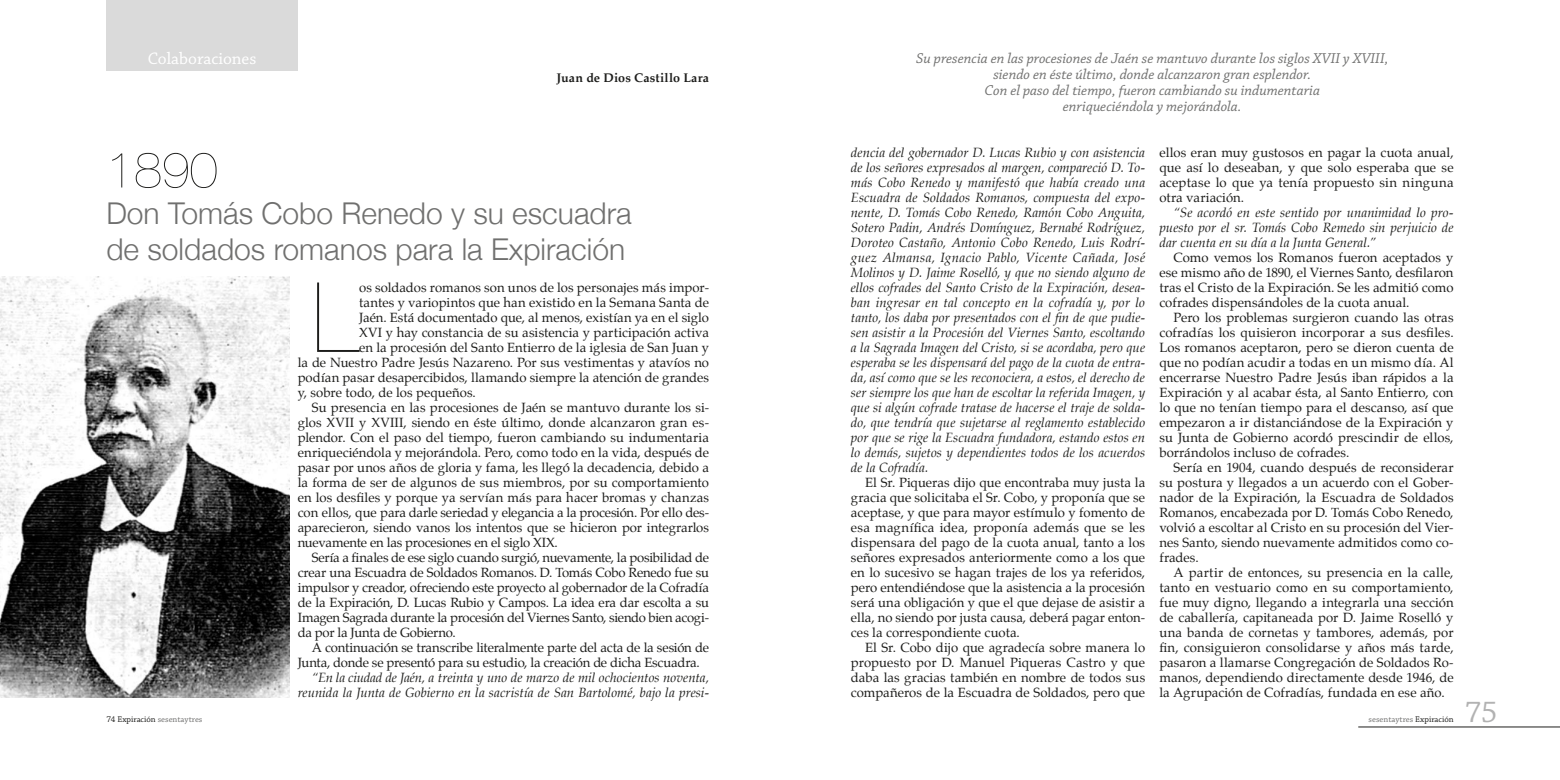
<style>
.page{position:relative;width:1560px;height:780px;background:#fff}
.page>*{position:absolute;margin:0;border:0;box-sizing:border-box;transform-origin:0 0}
.t1{font:200 97.12px "Helvetica Neue";color:#1d1d1b}
.t2{font:200 50px "Helvetica Neue";color:#1d1d1b}
.t3{font:31.25px "Chaparral Pro";color:#b2b2b2}
.t4{font:300 30px/36px "Helvetica Neue";color:#70706f}
.t5{font:17.5px "Chaparral Pro";color:#fff}
.t6{font:italic 15px/16.2px "Chaparral Pro";color:#70706f;text-align:center}
.t7{font:13.12px/15px "Palatino";letter-spacing:-.005em;color:#1d1d1b;text-align:justify}
.t8{font:italic 13.12px/15px "Palatino";letter-spacing:.005em;color:#1d1d1b;text-align:justify}
.t9{font:13.12px "Palatino";letter-spacing:-.025em;color:#1d1d1b}
.t10{font:700 12.5px "Palatino";letter-spacing:.015em;color:#1d1d1b}
.t11{font:8.75px "Chaparral Pro";letter-spacing:.01em;color:#1d1d1b}
.t12{font:8.75px "Chaparral Pro";color:#70706f}
.s1{color:#70706f}
.s2{color:#1d1d1b}
</style>
<div class="page">
<hr style="left:1357px;top:726px;width:202px;height:1px;background:#1d1d1b">
<div style="left:106px;top:0;width:192px;height:71px;background:#dadada"></div>
<img style="left:0;top:277px;width:290px;height:420px">
<h3 class="t5" style="left:148px;top:49px;width:110px">Colaboraciones</h3>
<p class="t10" style="left:556px;top:70px;width:154px">Juan de Dios Castillo Lara</p>
<p class="t6" style="left:916px;top:50px;width:473px">Su presencia en las procesiones de Jaén se mantuvo durante los siglos XVII y XVIII, siendo en éste último, donde alcanzaron gran esplendor.<br>Con el paso del tiempo, fueron cambiando su indumentaria<br>enriqueciéndola y mejorándola.</p>
<h2 class="t2" style="left:106px;top:141px;width:113px">1890</h2>
<h3 class="t4" style="left:106px;top:194px;width:527px">Don Tomás Cobo Renedo y su escuadra de soldados romanos para la Expiración</h3>
<h1 class="t1" style="left:312px;top:261px;width:48px">L</h1>
<p class="t7" style="left:359px;top:281px;width:351px">os soldados romanos son unos de los personajes más impor-</p>
<p class="t7" style="left:359px;top:296px;width:351px">tantes y variopintos que han existido en la Semana Santa de</p>
<p class="t7" style="left:359px;top:311px;width:351px">Jaén. Está documentado que, al menos, existían ya en el siglo</p>
<p class="t7" style="left:359px;top:326px;width:351px">XVI y hay constancia de su asistencia y participación activa</p>
<p class="t7" style="left:359px;top:341px;width:351px">en la procesión del Santo Entierro de la iglesia de San Juan y</p>
<p class="t7" style="left:298px;top:356px;width:413px">la de Nuestro Padre Jesús Nazareno. Por sus vestimentas y atavíos no</p>
<p class="t7" style="left:298px;top:371px;width:413px">podían pasar desapercibidos, llamando siempre la atención de grandes</p>
<p class="t7" style="left:298px;top:386px;width:180px">y, sobre todo, de los pequeños.</p>
<p class="t7" style="left:312px;top:401px;width:398px">Su presencia en las procesiones de Jaén se mantuvo durante los si-</p>
<p class="t7" style="left:298px;top:416px;width:413px">glos XVII y XVIII, siendo en éste último, donde alcanzaron gran es-</p>
<p class="t7" style="left:298px;top:431px;width:413px">plendor. Con el paso del tiempo, fueron cambiando su indumentaria</p>
<p class="t7" style="left:298px;top:446px;width:413px">enriqueciéndola y mejorándola. Pero, como todo en la vida, después de</p>
<p class="t7" style="left:298px;top:461px;width:413px">pasar por unos años de gloria y fama, les llegó la decadencia, debido a</p>
<p class="t7" style="left:298px;top:476px;width:413px">la forma de ser de algunos de sus miembros, por su comportamiento</p>
<p class="t7" style="left:298px;top:491px;width:413px">en los desfiles y porque ya servían más para hacer bromas y chanzas</p>
<p class="t7" style="left:298px;top:506px;width:413px">con ellos, que para darle seriedad y elegancia a la procesión. Por ello des-</p>
<p class="t7" style="left:298px;top:521px;width:413px">aparecieron, siendo vanos los intentos que se hicieron por integrarlos</p>
<p class="t7" style="left:298px;top:536px;width:262px">nuevamente en las procesiones en el siglo XIX.</p>
<p class="t9" style="left:312px;top:549px;width:398px">Sería a finales de ese siglo cuando surgió, nuevamente, la posibilidad de</p>
<p class="t7" style="left:298px;top:566px;width:413px">crear una Escuadra de Soldados Romanos. D. Tomás Cobo Renedo fue su</p>
<p class="t7" style="left:298px;top:581px;width:413px">impulsor y creador, ofreciendo este proyecto al gobernador de la Cofradía</p>
<p class="t7" style="left:298px;top:596px;width:413px">de la Expiración, D. Lucas Rubio y Campos. La idea era dar escolta a su</p>
<p class="t9" style="left:298px;top:609px;width:413px">Imagen Sagrada durante la procesión del Viernes Santo, siendo bien acogi-</p>
<p class="t7" style="left:298px;top:626px;width:160px">da por la Junta de Gobierno.</p>
<p class="t7" style="left:312px;top:641px;width:398px">A continuación se transcribe literalmente parte del acta de la sesión de</p>
<p class="t7" style="left:298px;top:656px;width:403px">Junta, donde se presentó para su estudio, la creación de dicha Escuadra.</p>
<p class="t8" style="left:298px;top:671px;width:413px;text-align:right">“En la ciudad de Jaén, a treinta y uno de marzo de mil ochocientos noventa, reunida la Junta de Gobierno en la sacristía de San Bartolomé, bajo la presi-</p>
<p class="t8" style="left:850px;top:146px;width:296px">dencia del gobernador D. Lucas Rubio y con asistencia de los señores expresados al margen, compareció D. To&shy;más Cobo Renedo y manifestó que había creado una Escuadra de Soldados Romanos, compuesta del expo&shy;nente, D. Tomás Cobo Renedo, Ramón Cobo Anguita, Sotero Padin, Andrés Domínguez, Bernabé Rodríguez, Doroteo Castaño, Antonio Cobo Renedo, Luis Rodrí&shy;guez Almansa, Ignacio Pablo, Vicente Cañada, José Molinos y D. Jaime Roselló, y que no siendo alguno de ellos cofrades del Santo Cristo de la Expiración, desea&shy;ban ingresar en tal concepto en la cofradía y, por lo tanto, los daba por presentados con el fin de que pudie&shy;sen asistir a la Procesión del Viernes Santo, escoltando a la Sagrada Imagen del Cristo, si se acordaba, pero que esperaba se les dispensará del pago de la cuota de entra&shy;da, así como que se les reconociera, a estos, el derecho de ser siempre los que han de escoltar la referida Imagen, y que si algún cofrade tratase de hacerse el traje de solda&shy;do, que tendría que sujetarse al reglamento establecido por que se rige la Escuadra fundadora, estando estos en lo demás, sujetos y dependientes todos de los acuerdos de la Cofradía.</p>
<p class="t7" style="left:850px;top:476px;width:296px;text-indent:14px">El Sr. Piqueras dijo que encontraba muy justa la gracia que solicitaba el Sr. Cobo, y proponía que se aceptase, y que para mayor estímulo y fomento de esa magnífica idea, proponía además que se les dispensara del pago de la cuota anual, tanto a los señores expresados anteriormente como a los que en lo sucesivo se hagan trajes de los ya referidos, pero entendiéndose que la asistencia a la procesión será una obligación y que el que dejase de asistir a ella, no siendo por justa causa, deberá pagar enton&shy;ces la correspondiente cuota.</p>
<p class="t7" style="left:850px;top:641px;width:296px;text-indent:14px">El Sr. Cobo dijo que agradecía sobre manera lo propuesto por D. Manuel Piqueras Castro y que daba las gracias también en nombre de todos sus compañeros de la Escuadra de Soldados, pero que</p>
<p class="t7" style="left:1159px;top:146px;width:296px">ellos eran muy gustosos en pagar la cuota anual, que así lo deseaban, y que solo esperaba que se aceptase lo que ya tenía propuesto sin ninguna otra variación.</p>
<p class="t8" style="left:1159px;top:206px;width:296px;text-indent:14px">“Se acordó en este sentido por unanimidad lo pro&shy;puesto por el sr. Tomás Cobo Remedo sin perjuicio de dar cuenta en su día a la Junta General.”</p>
<p class="t7" style="left:1159px;top:251px;width:296px;text-indent:14px">Como vemos los Romanos fueron aceptados y ese mismo año de 1890, el Viernes Santo, desfilaron tras el Cristo de la Expiración. Se les admitió como cofrades dispensándoles de la cuota anual.</p>
<p class="t7" style="left:1159px;top:311px;width:296px;text-indent:14px">Pero los problemas surgieron cuando las otras cofradías los quisieron incorporar a sus desfiles.<br>Los romanos aceptaron, pero se dieron cuenta de que no podían acudir a todas en un mismo día. Al encerrarse Nuestro Padre Jesús iban rápidos a la Expiración y al acabar ésta, al Santo Entierro, con lo que no tenían tiempo para el descanso, así que empezaron a ir distanciándose de la Expiración y su Junta de Gobierno acordó prescindir de ellos, borrándolos incluso de cofrades.</p>
<p class="t7" style="left:1159px;top:461px;width:296px;text-indent:14px">Sería en 1904, cuando después de reconsiderar su postura y llegados a un acuerdo con el Gober&shy;nador de la Expiración, la Escuadra de Soldados Romanos, encabezada por D. Tomás Cobo Renedo, volvió a escoltar al Cristo en su procesión del Vier&shy;nes Santo, siendo nuevamente admitidos como co&shy;frades.</p>
<p class="t7" style="left:1159px;top:566px;width:296px;text-indent:14px">A partir de entonces, su presencia en la calle, tanto en vestuario como en su comportamiento, fue muy digno, llegando a integrarla una sección de caballería, capitaneada por D. Jaime Roselló y una banda de cornetas y tambores, además, por fin, consiguieron consolidarse y años más tarde, pasaron a llamarse Congregación de Soldados Ro&shy;manos, dependiendo directamente desde 1946, de la Agrupación de Cofradías, fundada en ese año.</p>
<p class="t11" style="left:106px;top:714px;width:98px">74 Expiración <span class="s1">sesentaytres</span></p>
<p class="t12" style="left:1368px;top:714px;width:86px">sesentaytres <span class="s2">Expiración</span></p>
<h3 class="t3" style="left:1464px;top:695px;width:34px">75</h3>
</div>
